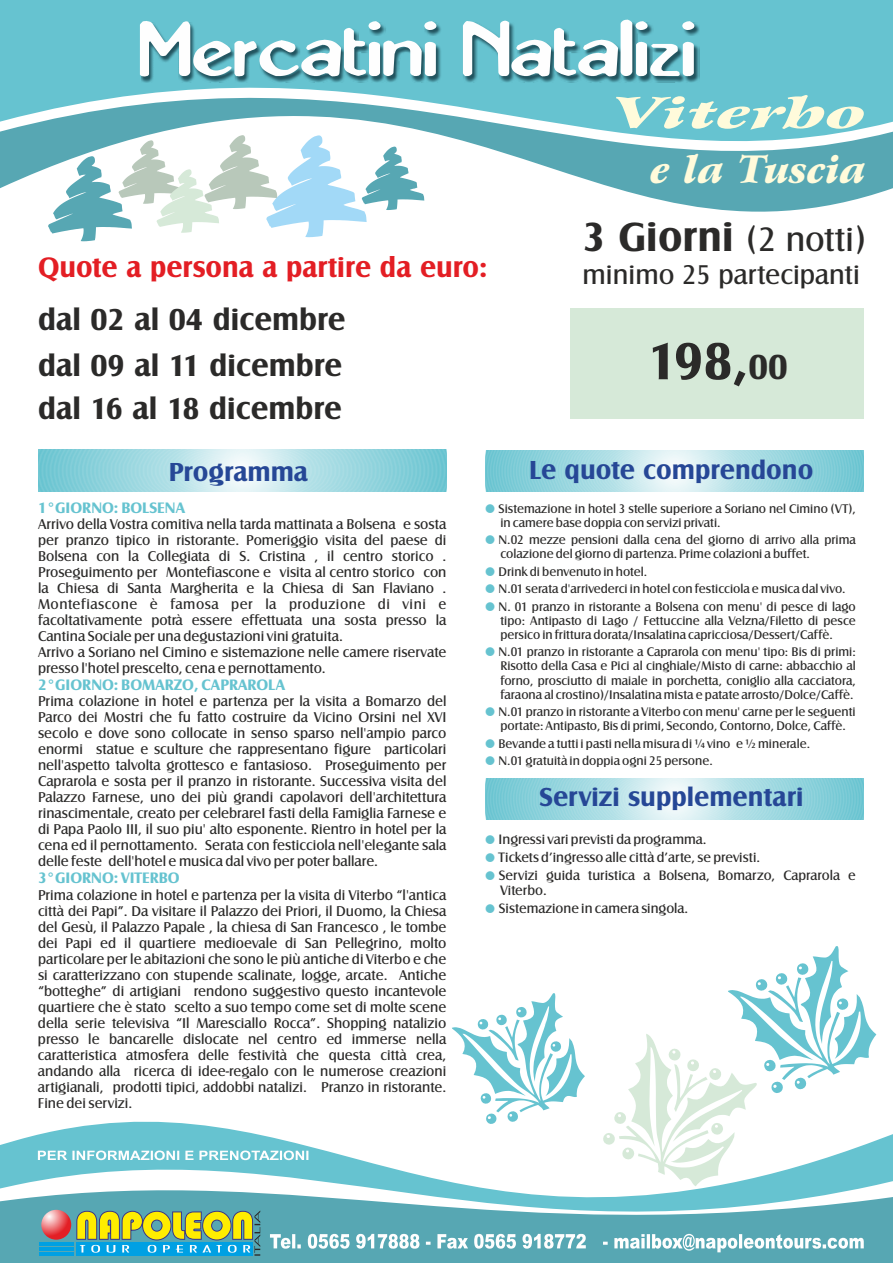
<style>
.page{position:relative;width:893px;height:1263px;background:#fff}
.page>*{position:absolute;margin:0;border:0;box-sizing:border-box;transform-origin:0 0}
.t1{font:85.95px "Abbey Medium Wd";color:#fefefe;scale:.92 1}
.t2{font:700 54px "Castle T";color:#2b2a29}
.t3{font:italic 900 43.05px "Arrus BT";color:#fffbdb;scale:1.58 1}
.t4{font:italic 900 37.95px "Arrus BT";color:#fffbdb;scale:1.04 1}
.t5{font:35.1px "Castle T";color:#2b2a29}
.t6{font:700 31.35px "Castle T";color:#2b2a29}
.t7{font:700 29.25px "Castle T";color:#e31e24}
.t8{font:28.05px "Castle T";color:#2b2a29}
.t9{font:700 27px "Castle T";color:#264796}
.t10{font:700 15.75px "Castle T";color:#66c3d0}
.t11{font:14.7px/16px "Castle T";color:#2b2a29;text-align:justify}
.t12{font:14.1px/17.7px "Castle T";color:#2b2a29}
.t13{font:12.9px/14.1px "Castle T";color:#2b2a29}
.s1{font-weight:700;font-size:42.15px}
.s2{font-size:36px}
</style>
<div class="page">
<svg style="left:0;top:1121px;width:893px;height:43px"></svg>
<svg style="left:0;top:1164px;width:893px;height:99px;fill:#57a7b3"></svg>
<svg style="left:41px;top:1210px;width:30px;height:30px"></svg>
<hr style="left:39px;top:1242px;width:34px;height:3px;background:#00a0e3">
<hr style="left:39px;top:1252px;width:34px;height:4px;background:#00a0e3">
<hr style="left:39px;top:1247px;width:34px;height:3px;background:#00a0e3">
<svg style="left:75px;top:1209px;width:185px;height:47px;background:#80b47b"></svg>
<svg style="left:38px;top:1150px;width:270px;height:10px"></svg>
<svg style="left:270px;top:1234px;width:594px;height:18px"></svg>
<svg style="left:0;top:0;width:893px;height:242px;fill:#66c3d0"></svg>
<svg style="left:486px;top:451px;width:378px;height:41px;background:#a7dce3"></svg>
<svg style="left:38px;top:450px;width:408px;height:41px;background:#a7dbe3"></svg>
<svg style="left:486px;top:778px;width:378px;height:41px;background:#a7dce3"></svg>
<div style="left:570px;top:308px;width:294px;height:110px;background:#d6e9d8"></div>
<svg style="left:603px;top:946px;width:273px;height:240px"></svg>
<svg style="left:452px;top:993px;width:133px;height:131px"></svg>
<svg style="left:48px;top:135px;width:376px;height:106px"></svg>
<h1 class="t1" style="left:139px;top:18px;width:608px">Mercatini Natalizi</h1>
<h3 class="t3" style="left:611px;top:95px;width:163px">Viterbo</h3>
<h3 class="t4" style="left:651px;top:154px;width:208px">e la Tuscia</h3>
<h3 class="t5" style="left:583px;top:222px;width:284px"><span class="s1">3 Giorni</span> (2 notti)</h3>
<h3 class="t7" style="left:38px;top:253px;width:451px">Quote a persona a partire da euro:</h3>
<h3 class="t8" style="left:583px;top:261px;width:279px">minimo 25 partecipanti</h3>
<h3 class="t6" style="left:38px;top:304px;width:309px">dal 02 al 04 dicembre</h3>
<h3 class="t6" style="left:38px;top:350px;width:306px">dal 09 al 11 dicembre</h3>
<h3 class="t6" style="left:38px;top:393px;width:305px">dal 16 al 18 dicembre</h3>
<h2 class="t2" style="left:648px;top:334px;width:142px">198,<span class="s2">00</span></h2>
<h3 class="t9" style="left:169px;top:458px;width:141px">Programma</h3>
<h3 class="t9" style="left:529px;top:456px;width:286px">Le quote comprendono</h3>
<p class="t13" style="left:499px;top:502px;width:359px">Sistemazione in hotel 3 stelle superiore a Soriano nel Cimino (VT), in camere base doppia con servizi privati.</p>
<p class="t13" style="left:499px;top:533px;width:359px">N.02 mezze pensioni dalla cena del giorno di arrivo alla prima colazione del giorno di partenza. Prime colazioni a buffet.</p>
<p class="t13" style="left:499px;top:563px;width:359px;line-height:17.4px">Drink di benvenuto in hotel.<br>N.01 serata d'arrivederci in hotel con festicciola e musica dal vivo.<br>N. 01 pranzo in ristorante a Bolsena con menu' di pesce di lago</p>
<p class="t13" style="left:500px;top:614px;width:357px">tipo: Antipasto di Lago / Fettuccine alla Velzna/Filetto di pesce persico in frittura dorata/Insalatina capricciosa/Dessert/Caffè.</p>
<p class="t13" style="left:499px;top:645px;width:359px;text-align:justify">N.01 pranzo in ristorante a Caprarola con menu' tipo: Bis di primi:<br>Risotto della Casa e Pici al cinghiale/Misto di carne: abbacchio al forno, prosciutto di maiale in porchetta, coniglio alla cacciatora, faraona al crostino)/Insalatina mista e patate arrosto/Dolce/Caffè.</p>
<p class="t13" style="left:499px;top:705px;width:359px">N.01 pranzo in ristorante a Viterbo con menu' carne per le seguenti portate: Antipasto, Bis di primi, Secondo, Contorno, Dolce, Caffè.</p>
<p class="t13" style="left:499px;top:734px;width:313px;line-height:17.4px">Bevande a tutti i pasti nella misura di ¼ vino e ½ minerale.<br>N.01 gratuità in doppia ogni 25 persone.</p>
<h3 class="t9" style="left:540px;top:784px;width:266px">Servizi supplementari</h3>
<p class="t10" style="left:38px;top:500px;width:149px">1°GIORNO: BOLSENA</p>
<p class="t11" style="left:38px;top:516px;width:410px;text-align:left">Arrivo della Vostra comitiva nella tarda mattinata a Bolsena e sosta per pranzo tipico in ristorante. Pomeriggio visita del paese di Bolsena con la Collegiata di S. Cristina , il centro storico .<br>Proseguimento per Montefiascone e visita al centro storico con la Chiesa di Santa Margherita e la Chiesa di San Flaviano .<br>Montefiascone è famosa per la produzione di vini e facoltativamente potrà essere effettuata una sosta presso la Cantina Sociale per una degustazioni vini gratuita.<br>Arrivo a Soriano nel Cimino e sistemazione nelle camere riservate presso l'hotel prescelto, cena e pernottamento.</p>
<p class="t10" style="left:38px;top:677px;width:249px">2°GIORNO: BOMARZO, CAPRAROLA</p>
<p class="t11" style="left:38px;top:693px;width:410px">Prima colazione in hotel e partenza per la visita a Bomarzo del Parco dei Mostri che fu fatto costruire da Vicino Orsini nel XVI secolo e dove sono collocate in senso sparso nell'ampio parco enormi statue e sculture che rappresentano figure particolari nell'aspetto talvolta grottesco e fantasioso. Proseguimento per Caprarola e sosta per il pranzo in ristorante. Successiva visita del Palazzo Farnese, uno dei più grandi capolavori dell'architettura rinascimentale, creato per celebrareI fasti della Famiglia Farnese e di Papa Paolo III, il suo piu' alto esponente. Rientro in hotel per la cena ed il pernottamento. Serata con festicciola nell'elegante sala delle feste dell'hotel e musica dal vivo per poter ballare.</p>
<p class="t10" style="left:38px;top:870px;width:143px">3°GIORNO: VITERBO</p>
<p class="t11" style="left:38px;top:887px;width:410px">Prima colazione in hotel e partenza per la visita di Viterbo “l'antica città dei Papi”. Da visitare il Palazzo dei Priori, il Duomo, la Chiesa del Gesù, il Palazzo Papale , la chiesa di San Francesco , le tombe dei Papi ed il quartiere medioevale di San Pellegrino, molto particolare per le abitazioni che sono le più antiche di Viterbo e che si caratterizzano con stupende scalinate, logge, arcate. Antiche “botteghe” di artigiani rendono suggestivo questo incantevole quartiere che è stato scelto a suo tempo come set di molte scene della serie televisiva “Il Maresciallo Rocca”. Shopping natalizio presso le bancarelle dislocate nel centro ed immerse nella caratteristica atmosfera delle festività che questa città crea, andando alla ricerca di idee-regalo con le numerose creazioni artigianali, prodotti tipici, addobbi natalizi. Pranzo in ristorante.<br>Fine dei servizi.</p>
<p class="t12" style="left:499px;top:831px;width:359px">Ingressi vari previsti da programma.<br>Tickets d’ingresso alle città d’arte, se previsti.<br>Servizi guida turistica a Bolsena, Bomarzo, Caprarola e</p>
<p class="t12" style="left:499px;top:881px;width:191px">Viterbo.<br>Sistemazione in camera singola.</p>
</div>
